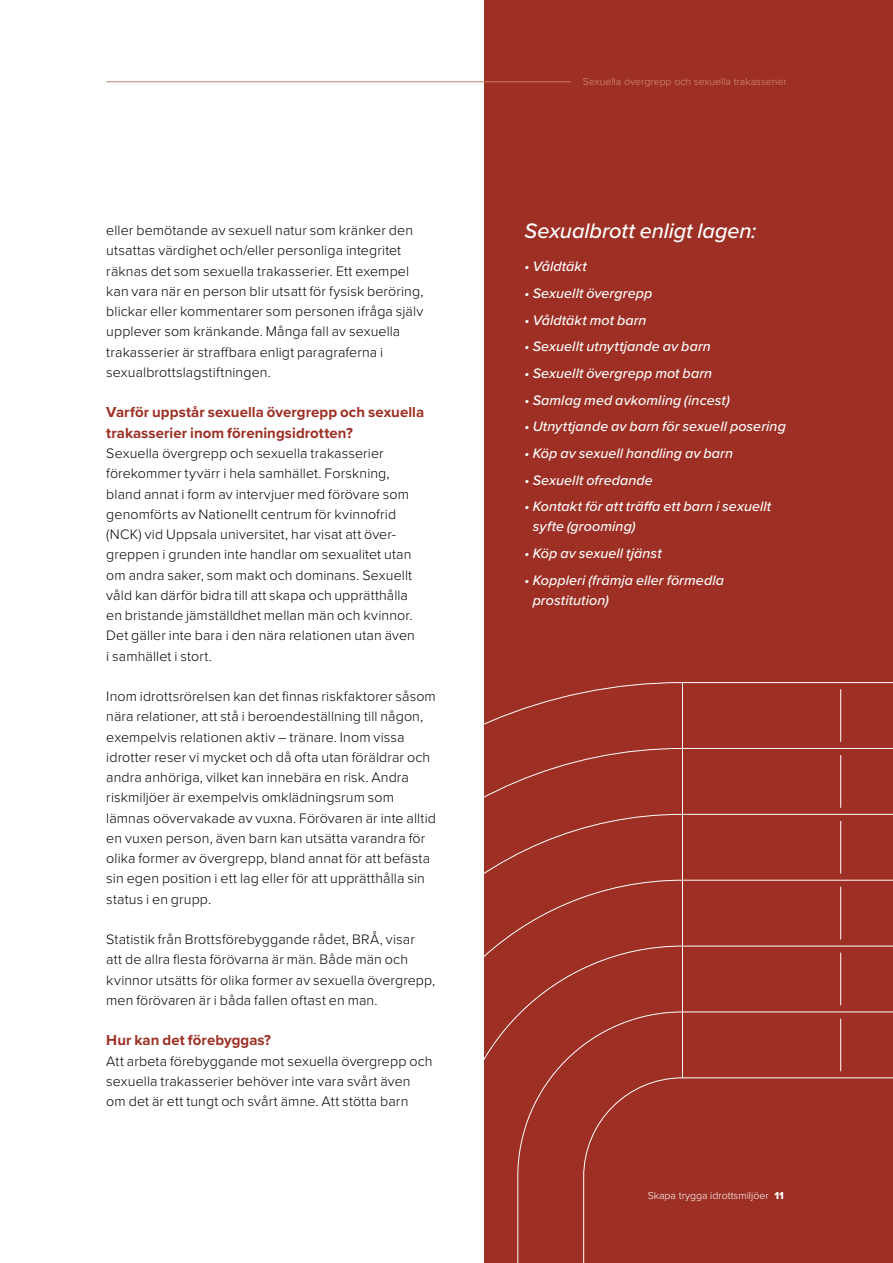
<style>
.page{position:relative;width:893px;height:1263px;background:#fff}
.page>*{position:absolute;margin:0;border:0;box-sizing:border-box;transform-origin:0 0}
.t1{font:italic 500 21.75px "Proxima Nova";letter-spacing:-.005em;color:#fff}
.t2{font:700 15px/20.2px "Proxima Nova";letter-spacing:.005em;color:#9d2f24}
.t3{font:300 14.25px/20.2px "Proxima Nova";letter-spacing:.005em;color:#000}
.t4{font:italic 500 14.25px/20.2px "Proxima Nova";letter-spacing:.005em;color:#fff}
.t5{font:300 10.5px "Proxima Nova";color:#d3947d}
.t6{font:300 10.5px "Proxima Nova";color:#fff}
.s1{font-family:"Proxima Nova Extrabld";font-weight:400}
</style>
<div class="page">
<div style="left:484px;top:0;width:409px;height:1263px;background:#9d2f24"></div>
<svg style="left:484px;top:682px;width:409px;height:581px"></svg>
<hr style="left:106px;top:82px;width:465px;height:1px;background:#c98069">
<p class="t3" style="left:106px;top:220px;width:319px">eller bemötande av sexuell natur som kränker den utsattas värdighet och/eller personliga integritet räknas det som sexuella trakasserier. Ett exempel kan vara när en person blir utsatt för fysisk beröring, blickar eller kommentarer som personen ifråga själv upplever som kränkande. Många fall av sexuella trakasserier är straffbara enligt paragraferna i sexualbrottslagstiftningen.</p>
<p class="t2" style="left:106px;top:402px;width:319px">Varför uppstår sexuella övergrepp och sexuella trakasserier inom föreningsidrotten?</p>
<p class="t3" style="left:106px;top:442px;width:310px">Sexuella övergrepp och sexuella trakasserier förekommer tyvärr i hela samhället. Forskning, bland annat i form av intervjuer med förövare som genomförts av Nationellt centrum för kvinnofrid (NCK) vid Uppsala universitet, har visat att över&shy;greppen i grunden inte handlar om sexualitet utan om andra saker, som makt och dominans. Sexuellt våld kan därför bidra till att skapa och upprätthålla en bristande jämställdhet mellan män och kvinnor.<br>Det gäller inte bara i den nära relationen utan även i samhället i stort.</p>
<p class="t3" style="left:106px;top:685px;width:331px">Inom idrottsrörelsen kan det finnas riskfaktorer såsom nära relationer, att stå i beroendeställning till någon, exempelvis relationen aktiv – tränare. Inom vissa idrotter reser vi mycket och då ofta utan föräldrar och andra anhöriga, vilket kan innebära en risk. Andra riskmiljöer är exempelvis omklädningsrum som lämnas oövervakade av vuxna. Förövaren är inte alltid en vuxen person, även barn kan utsätta varandra för olika former av övergrepp, bland annat för att befästa sin egen position i ett lag eller för att upprätthålla sin status i en grupp.</p>
<p class="t3" style="left:106px;top:928px;width:331px">Statistik från Brottsförebyggande rådet, BRÅ, visar<br>att de allra flesta förövarna är män. Både män och kvinnor utsätts för olika former av sexuella övergrepp, men förövaren är i båda fallen oftast en man.</p>
<p class="t2" style="left:106px;top:1030px;width:166px">Hur kan det förebyggas?</p>
<p class="t3" style="left:106px;top:1050px;width:328px">Att arbeta förebyggande mot sexuella övergrepp och sexuella trakasserier behöver inte vara svårt även om det är ett tungt och svårt ämne. Att stötta barn</p>
<p class="t5" style="left:583px;top:74px;width:205px">Sexuella övergrepp och sexuella trakasserier</p>
<h1 class="t1" style="left:525px;top:215px;width:233px">Sexualbrott enligt lagen:</h1>
<p class="t4" style="left:525px;top:256px;width:64px">• Våldtäkt</p>
<p class="t4" style="left:525px;top:283px;width:129px">• Sexuellt övergrepp</p>
<p class="t4" style="left:525px;top:309px;width:123px">• Våldtäkt mot barn</p>
<p class="t4" style="left:525px;top:336px;width:188px">• Sexuellt utnyttjande av barn</p>
<p class="t4" style="left:525px;top:363px;width:189px">• Sexuellt övergrepp mot barn</p>
<p class="t4" style="left:525px;top:389px;width:207px">• Samlag med avkomling (incest)</p>
<p class="t4" style="left:525px;top:416px;width:263px">• Utnyttjande av barn för sexuell posering</p>
<p class="t4" style="left:525px;top:442px;width:210px">• Köp av sexuell handling av barn</p>
<p class="t4" style="left:525px;top:469px;width:130px">• Sexuellt ofredande</p>
<p class="t4" style="left:533px;top:496px;width:240px;text-indent:-8px">• Kontakt för att träffa ett barn i sexuellt syfte (grooming)</p>
<p class="t4" style="left:525px;top:543px;width:139px">• Köp av sexuell tjänst</p>
<p class="t4" style="left:533px;top:569px;width:193px;text-indent:-8px">• Koppleri (främja eller förmedla prostitution)</p>
<p class="t6" style="left:648px;top:1188px;width:138px">Skapa trygga idrottsmiljöer <span class="s1">11</span></p>
</div>
